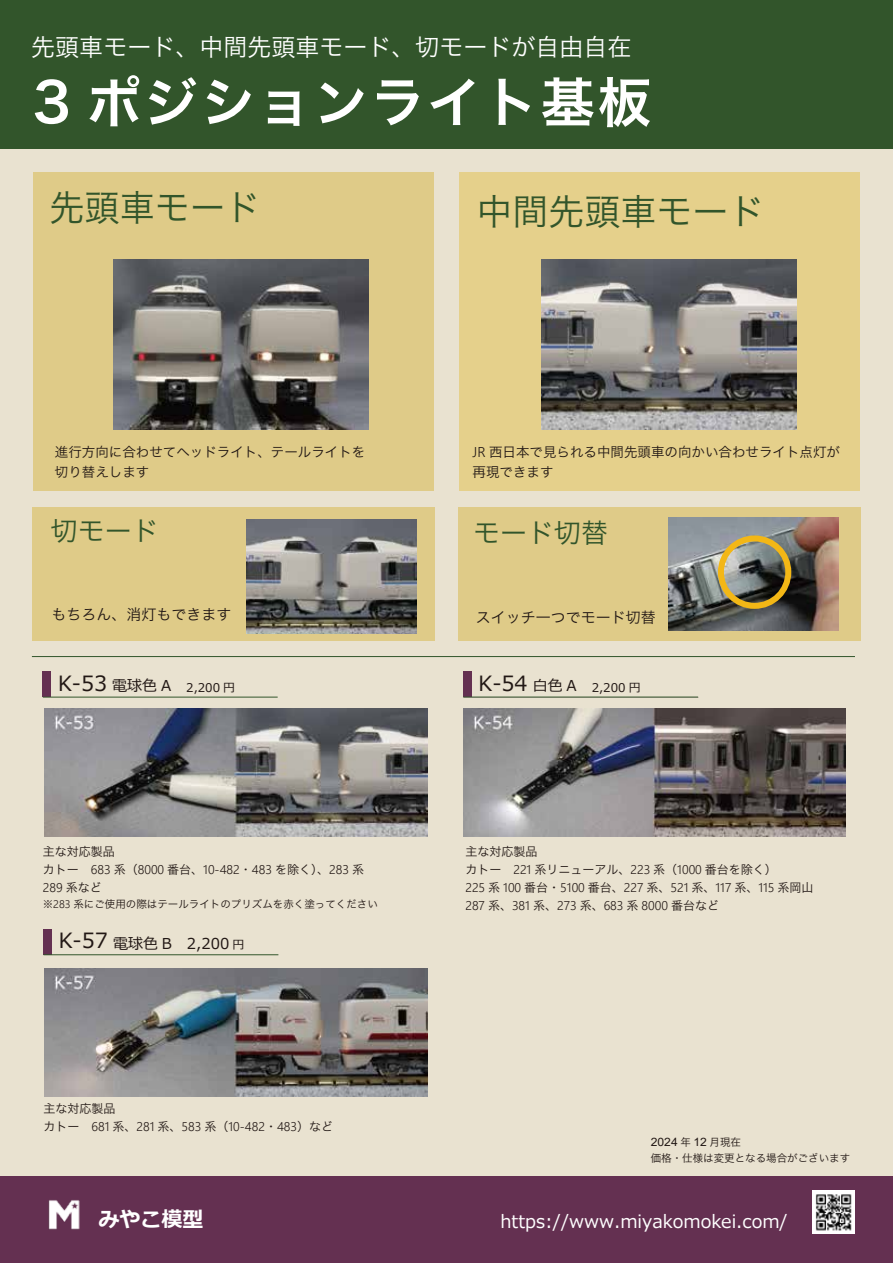
<style>
.page{position:relative;width:893px;height:1263px;background:#e9e2d0}
.page>*{position:absolute;margin:0;border:0;box-sizing:border-box;transform-origin:0 0}
.t1{font:54px "Hira Kaku Pro N W6";letter-spacing:.05em;color:#fff}
.t2{font:36px "Hira Kaku Pro N W3";color:#32552b}
.t3{font:27px "Hira Kaku Pro N W3";color:#32552b}
.t4{font:24px "Hira Kaku Pro N W3";color:#fff}
.t5{font:700 21px "Meiryo";color:#fff}
.t6{font:18px "Meiryo";color:#fff}
.t7{font:15px "Hira Kaku Pro N W3";color:#221815}
.t8{font:15px "Meiryo";color:#221815}
.t9{font:13.5px/19.5px "Hira Kaku Pro N W3";color:#221815}
.t10{font:300 12.6px/18px "Segoe UI";color:#221815}
.t11{font:12px/18px "Hira Kaku Pro N W3";color:#221815}
.t12{font:12px "Meiryo";color:#221815}
.t13{font:11.55px "Arial";color:#221815;scale:1.05 1}
.t14{font:10.5px "Hira Kaku Pro N W3";color:#221815}
.s1{font-family:"Segoe UI";font-weight:300;font-size:14.1px}
.s2{font-size:21px}
.s3{font-size:15px}
.s4{font-family:"Hira Kaku Pro N W3";font-weight:400;font-size:12px}
.s5{font-family:"Segoe UI";font-weight:300;font-size:10.95px}
.s6{font-family:"Segoe UI";font-weight:300;font-size:12.6px}
.s7{font-size:12px}
.s8{font-family:"Hira Kaku Pro N W3";font-size:10.5px}
</style>
<div class="page">
<div style="left:0;top:1176px;width:893px;height:87px;background:#643051"></div>
<div style="left:0;top:0;width:893px;height:148px;background:#32552b"></div>
<hr style="left:32px;top:656px;width:823px;height:1px;background:#32552b">
<div style="left:43px;top:671px;width:8px;height:26px;background:#643051"></div>
<hr style="left:43px;top:697px;width:235px;height:1px;background:#32552b">
<img style="left:44px;top:709px;width:383px;height:127px">
<div style="left:463px;top:671px;width:8px;height:26px;background:#643051"></div>
<hr style="left:463px;top:697px;width:235px;height:1px;background:#32552b">
<img style="left:463px;top:709px;width:383px;height:127px">
<div style="left:44px;top:929px;width:8px;height:26px;background:#643051"></div>
<hr style="left:44px;top:954px;width:234px;height:1px;background:#32552b">
<img style="left:44px;top:969px;width:383px;height:127px">
<img style="left:48px;top:1200px;width:32px;height:30px">
<img style="left:812px;top:1190px;width:43px;height:43px">
<div style="left:459px;top:172px;width:401px;height:319px;background:#e5d08b"></div>
<img style="left:541px;top:260px;width:255px;height:170px">
<div style="left:33px;top:172px;width:401px;height:319px;background:#dfcb88"></div>
<img style="left:113px;top:260px;width:255px;height:170px">
<div style="left:32px;top:507px;width:402px;height:133px;background:#dfcb88"></div>
<img style="left:247px;top:520px;width:170px;height:113px">
<div style="left:459px;top:507px;width:402px;height:133px;background:#dfcb88"></div>
<img style="left:669px;top:517px;width:170px;height:114px">
<div style="left:718px;top:535px;width:73px;height:74px;border:6px solid #f3b716;border-radius:50%"></div>
<h3 class="t4" style="left:31px;top:25px;width:601px">先頭車モード、中間先頭車モード、切モードが自由自在</h3>
<h1 class="t1" style="left:32px;top:53px;width:620px">3 ポジションライト基板</h1>
<h2 class="t2" style="left:49px;top:176px;width:212px">先頭車モード</h2>
<h2 class="t2" style="left:476px;top:180px;width:289px">中間先頭車モード</h2>
<p class="t9" style="left:55px;top:441px;width:312px">進行方向に合わせてヘッドライト、テールライトを切り替えします</p>
<p class="t9" style="left:473px;top:441px;width:369px"><span class="s1">JR</span> 西日本で見られる中間先頭車の向かい合わせライト点灯が再現できます</p>
<h3 class="t3" style="left:51px;top:507px;width:109px">切モード</h3>
<h3 class="t3" style="left:473px;top:509px;width:136px">モード切替</h3>
<p class="t7" style="left:51px;top:601px;width:181px">もちろん、消灯もできます</p>
<p class="t7" style="left:476px;top:604px;width:181px">スイッチ一つでモード切替</p>
<p class="t12" style="left:58px;top:679px;width:179px"><span class="s2">K-53</span> <span class="s3">電球色 A　</span>2,200 円</p>
<p class="t12" style="left:478px;top:679px;width:164px"><span class="s2">K-54</span> <span class="s3">白色 A　</span>2,200 円</p>
<p class="t11" style="left:43px;top:841px;width:74px">主な対応製品</p>
<p class="t10" style="left:43px;top:859px;width:323px"><span class="s4">カトー　</span>683 <span class="s4">系（</span>8000 <span class="s4">番台、</span>10-482<span class="s4">・</span>483 <span class="s4">を除く）、</span>283 <span class="s4">系<br></span>289 <span class="s4">系など</span></p>
<p class="t14" style="left:43px;top:895px;width:337px">※<span class="s5">283</span> 系にご使用の際はテールライトのプリズムを赤く塗ってください</p>
<p class="t11" style="left:465px;top:841px;width:313px">主な対応製品<br>カトー　<span class="s6">221</span> 系リニューアル、<span class="s6">223</span> 系（<span class="s6">1000</span> 番台を除く）</p>
<p class="t10" style="left:465px;top:877px;width:350px">225 <span class="s4">系</span> 100 <span class="s4">番台・</span>5100 <span class="s4">番台、</span>227 <span class="s4">系、</span>521 <span class="s4">系、</span>117 <span class="s4">系、</span>115 <span class="s4">系岡山<br></span>287 <span class="s4">系、</span>381 <span class="s4">系、</span>273 <span class="s4">系、</span>683 <span class="s4">系</span> 8000 <span class="s4">番台など</span></p>
<p class="t8" style="left:59px;top:933px;width:187px"><span class="s2">K-57</span> 電球色 B　2,200 <span class="s7">円</span></p>
<p class="t11" style="left:44px;top:1099px;width:73px">主な対応製品</p>
<p class="t10" style="left:44px;top:1116px;width:291px"><span class="s4">カトー　</span>681 <span class="s4">系、</span>281 <span class="s4">系、</span>583 <span class="s4">系（</span>10-482<span class="s4">・</span>483<span class="s4">）など</span></p>
<p class="t13" style="left:651px;top:1133px;width:88px">2024 <span class="s8">年</span> 12 <span class="s8">月現在</span></p>
<p class="t14" style="left:651px;top:1149px;width:201px">価格・仕様は変更となる場合がございます</p>
<h3 class="t5" style="left:99px;top:1204px;width:106px">みやこ模型</h3>
<h3 class="t6" style="left:500px;top:1209px;width:289px">https://www.miyakomokei.com/</h3>
</div>
